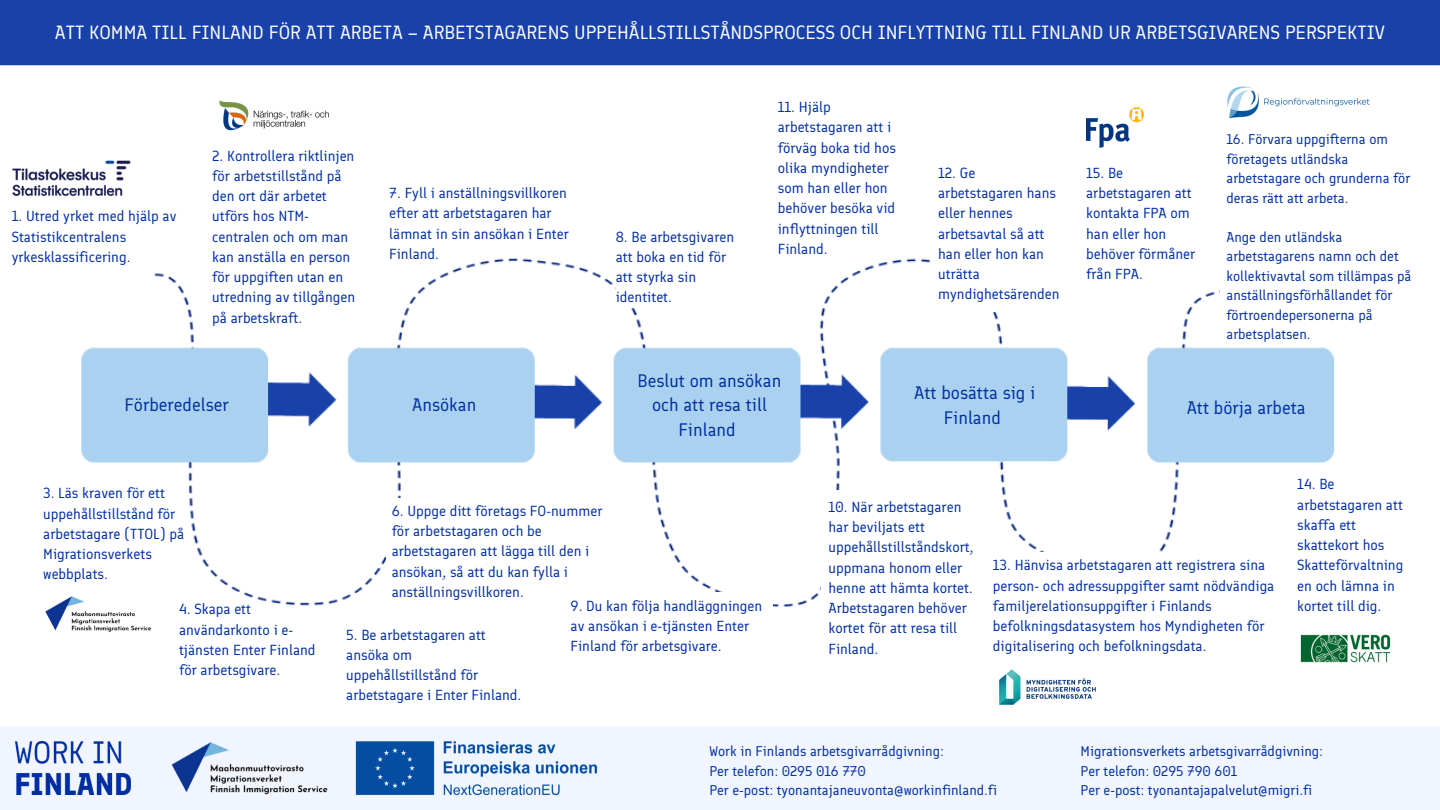
<style>
.page{position:relative;width:1440px;height:810px;background:#fff}
.page>*{position:absolute;margin:0;border:0;box-sizing:border-box;transform-origin:0 0}
.t1{font:19px "Finlandica";color:#fff}
.t2{font:18px/24.8px "Finlandica";color:#002ea2;text-align:center}
.t3{font:14.5px/20.2px "Finlandica";color:#002ea2}
.t4{font:14px/19.5px "Finlandica";color:#002ea2}
</style>
<div class="page">
<img style="left:0;top:0;width:1440px;height:810px">
<div style="left:935px;top:190px;width:135px;height:122px;background:#fff"></div>
<div style="left:616px;top:192px;width:179px;height:115px;background:#fff"></div>
<div style="left:578px;top:592px;width:194px;height:71px;background:#fff"></div>
<div style="left:386px;top:498px;width:207px;height:85px;background:#fff"></div>
<div style="left:821px;top:490px;width:167px;height:186px;background:#fff"></div>
<div style="left:1220px;top:108px;width:179px;height:231px;background:#fff"></div>
<div style="left:1003px;top:552px;width:179px;height:116px;background:#fff"></div>
<img style="left:1297px;top:627px;width:96px;height:40px">
<img style="left:12px;top:158px;width:119px;height:40px">
<img style="left:15px;top:742px;width:116px;height:52px">
<img style="left:156px;top:737px;width:447px;height:62px">
<img style="left:212px;top:92px;width:124px;height:46px">
<img style="left:35px;top:592px;width:128px;height:42px">
<img style="left:993px;top:663px;width:109px;height:48px">
<img style="left:1086px;top:108px;width:58px;height:39px">
<img style="left:1226px;top:86px;width:144px;height:33px">
<p class="t1" style="left:55px;top:21px;width:1331px">ATT KOMMA TILL FINLAND FÖR ATT ARBETA – ARBETSTAGARENS UPPEHÅLLSTILLSTÅNDSPROCESS OCH INFLYTTNING TILL FINLAND UR ARBETSGIVARENS PERSPEKTIV</p>
<p class="t3" style="left:12px;top:206px;width:166px">1. Utred yrket med hjälp av<br>Statistikcentralens yrkesklassificering.</p>
<h2 class="t3" style="left:212px;top:145px;width:144px">2. Kontrollera riktlinjen för arbetstillstånd på den ort där arbetet utförs hos NTM&shy;centralen och om man kan anställa en person för uppgiften utan en utredning av tillgången på arbetskraft.</h2>
<p class="t3" style="left:389px;top:183px;width:181px">7. Fyll i anställningsvillkoren efter att arbetstagaren har lämnat in sin ansökan i Enter<br>Finland.</p>
<p class="t2" style="left:125px;top:393px;width:106px">Förberedelser</p>
<p class="t2" style="left:412px;top:393px;width:66px">Ansökan</p>
<p class="t3" style="left:616px;top:226px;width:120px">8. Be arbetsgivaren att boka en tid för att styrka sin identitet.</p>
<p class="t3" style="left:778px;top:97px;width:120px">11. Hjälp arbetstagaren att i förväg boka tid hos olika myndigheter som han eller hon behöver besöka vid inflyttningen till<br>Finland.</p>
<p class="t3" style="left:938px;top:163px;width:123px">12. Ge arbetstagaren hans eller hennes arbetsavtal så att han eller hon kan uträtta myndighetsärenden</p>
<p class="t2" style="left:638px;top:368px;width:145px">Beslut om ansökan och att resa till<br>Finland</p>
<p class="t2" style="left:914px;top:380px;width:122px">Att bosätta sig i<br>Finland</p>
<p class="t3" style="left:1086px;top:163px;width:111px">15. Be arbetstagaren att kontakta FPA om han eller hon behöver förmåner från FPA.</p>
<p class="t4" style="left:1226px;top:130px;width:185px">16. Förvara uppgifterna om företagets utländska arbetstagare och grunderna för deras rätt att arbeta.</p>
<p class="t4" style="left:1226px;top:227px;width:186px">Ange den utländska arbetstagarens namn och det kollektivavtal som tillämpas på anställningsförhållandet för förtroendepersonerna på arbetsplatsen.</p>
<p class="t2" style="left:1187px;top:395px;width:120px">Att börja arbeta</p>
<h2 class="t3" style="left:43px;top:483px;width:143px">3. Läs kraven för ett uppehållstillstånd för arbetstagare (TTOL) på<br>Migrationsverkets webbplats.</h2>
<h2 class="t3" style="left:179px;top:599px;width:138px">4. Skapa ett användarkonto i e&shy;tjänsten Enter Finland för arbetsgivare.</h2>
<h2 class="t3" style="left:392px;top:501px;width:212px">6. Uppge ditt företags FO-nummer för arbetstagaren och be arbetstagaren att lägga till den i ansökan, så att du kan fylla i anställningsvillkoren.</h2>
<h2 class="t3" style="left:346px;top:625px;width:177px">5. Be arbetstagaren att ansöka om uppehållstillstånd för arbetstagare i Enter Finland.</h2>
<p class="t3" style="left:571px;top:596px;width:193px">9. Du kan följa handläggningen av ansökan i e-tjänsten Enter<br>Finland för arbetsgivare.</p>
<p class="t3" style="left:828px;top:497px;width:147px">10. När arbetstagaren har beviljats ett uppehållstillståndskort, uppmana honom eller henne att hämta kortet.<br>Arbetstagaren behöver kortet för att resa till<br>Finland.</p>
<p class="t3" style="left:993px;top:555px;width:283px">13. Hänvisa arbetstagaren att registrera sina person- och adressuppgifter samt nödvändiga familjerelationsuppgifter i Finlands befolkningsdatasystem hos Myndigheten för digitalisering och befolkningsdata.</p>
<p class="t3" style="left:1297px;top:474px;width:108px">14. Be arbetstagaren att skaffa ett skattekort hos<br>Skatteförvaltning en och lämna in kortet till dig.</p>
<p class="t4" style="left:710px;top:742px;width:236px">Work in Finlands arbetsgivarrådgivning:</p>
<p class="t4" style="left:710px;top:761px;width:158px">Per telefon: 0295 016 770</p>
<p class="t4" style="left:710px;top:781px;width:289px">Per e-post: tyonantajaneuvonta@workinfinland.fi</p>
<p class="t4" style="left:1081px;top:742px;width:244px">Migrationsverkets arbetsgivarrådgivning:</p>
<p class="t4" style="left:1081px;top:761px;width:158px">Per telefon: 0295 790 601</p>
<p class="t4" style="left:1081px;top:781px;width:233px">Per e-post: tyonantajapalvelut@migri.fi</p>
</div>
